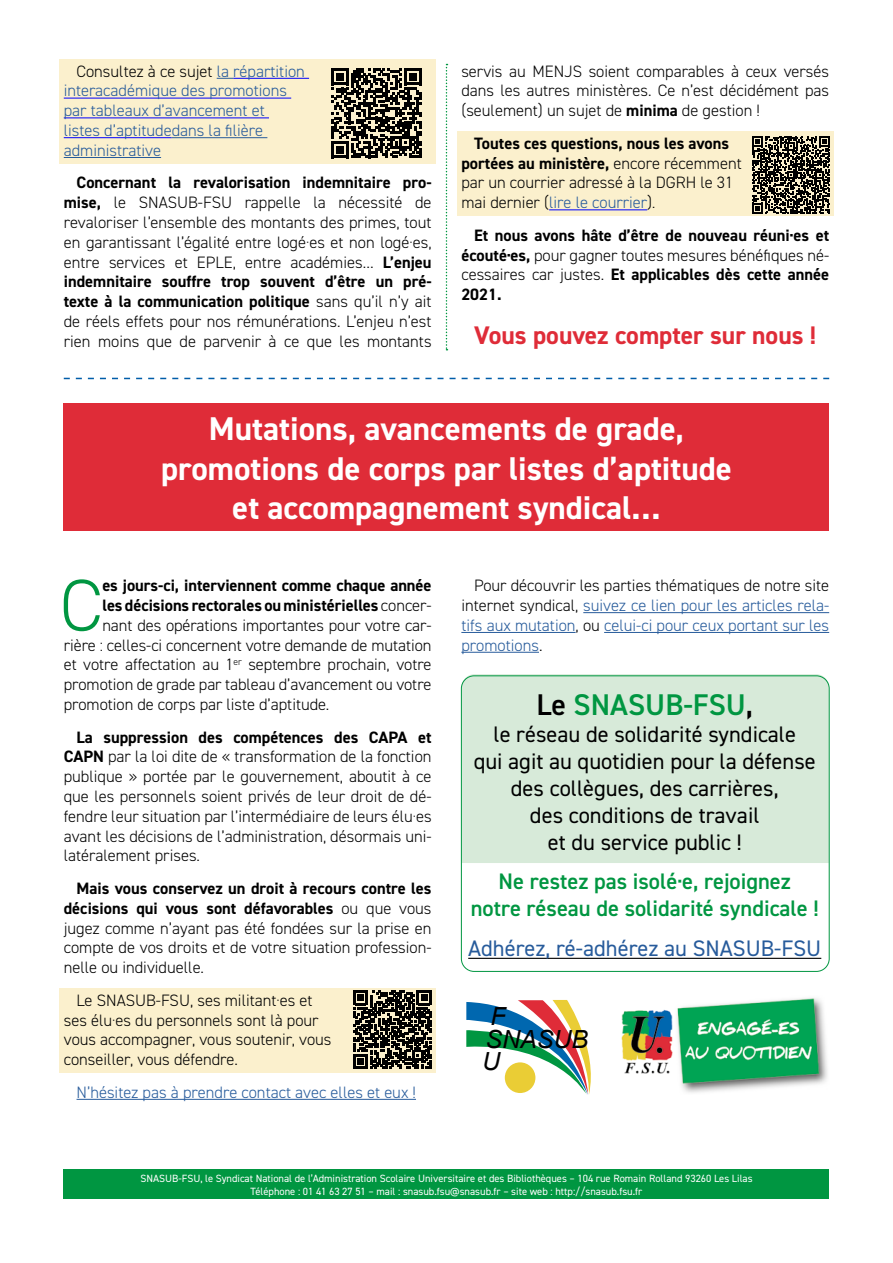
<style>
.page{position:relative;width:893px;height:1263px;background:#fff}
.page>*{position:absolute;margin:0;border:0;box-sizing:border-box;transform-origin:0 0}
.t1{font:300 73.95px "DIN2014";color:#009641}
.t2{font:700 33px/39.6px "DIN2014";color:#fff;text-align:center}
.t3{font:600 30px "DIN2014";color:#009641}
.t4{font:700 25.5px "DIN2014";color:#df2c38}
.t5{font:italic 25.05px/45.2px "Arial";color:#000;text-align:center}
.t6{font:22.5px/27px "DIN2014";color:#000;text-align:center}
.t7{font:600 22.5px/27px "DIN2014";color:#009641;text-align:center}
.t8{font:22.5px "DIN2014";color:#275b9b}
.t9{font:300 16.5px/19.8px "DIN2014";color:#000;text-align:justify}
.t10{font:300 16.5px/19.8px "DIN2014";color:#275b9b}
.t11{font:700 16.5px/19.8px "DIN2014";letter-spacing:-.005em;color:#000;text-align:justify}
.t12{font:10.5px/12.6px "DIN2014";color:#fff;text-align:center}
.s1{color:#000}
.s2{font-weight:700}
.s3{color:#275b9b}
.s4{font-size:15px}
.s5{font-weight:300}
</style>
<div class="page">
<div style="left:64px;top:1169px;width:765px;height:30px;background:#009641"></div>
<svg style="left:446px;top:64px;width:1px;height:286px"></svg>
<svg style="left:60px;top:60px;width:376px;height:104px"></svg>
<svg style="left:457px;top:132px;width:376px;height:84px"></svg>
<hr style="left:77px;top:1099px;width:339px;height:1px;background:#275b9b">
<hr style="left:583px;top:612px;width:246px;height:1px;background:#275b9b">
<hr style="left:461px;top:632px;width:115px;height:1px;background:#275b9b">
<hr style="left:604px;top:632px;width:225px;height:1px;background:#275b9b">
<hr style="left:461px;top:652px;width:78px;height:1px;background:#275b9b">
<div style="left:64px;top:403px;width:765px;height:127px;background:#df2c38"></div>
<svg style="left:64px;top:378px;width:765px;height:1px"></svg>
<svg style="left:60px;top:988px;width:376px;height:85px"></svg>
<div style="left:462px;top:674px;width:366px;height:189px;background:#d7ead9"></div>
<hr style="left:468px;top:958px;width:353px;height:1px;background:#000">
<div style="left:461px;top:675px;width:369px;height:297px;border:1px solid #009641;border-radius:13px"></div>
<svg style="left:466px;top:1000px;width:125px;height:95px"></svg>
<img style="left:621px;top:998px;width:207px;height:95px">
<p class="t10" style="left:64px;top:61px;width:243px;text-indent:13px"><span class="s1">Consultez à ce sujet</span> la répartition interacadémique des promotions par tableaux d’avancement et listes d’aptitudedans la filière administrative</p>
<p class="t9" style="left:64px;top:173px;width:369px;text-indent:13px"><span class="s2">Concernant la revalorisation indemnitaire pro&shy;mise,</span> le SNASUB-FSU rappelle la nécessité de revaloriser l’ensemble des montants des primes, tout en garantissant l’égalité entre logé·es et non logé·es, entre services et EPLE, entre académies… <span class="s2">L’enjeu indemnitaire souffre trop souvent d’être un pré&shy;texte à la communication politique</span> sans qu’il n’y ait de réels effets pour nos rémunérations. L’enjeu n’est rien moins que de parvenir à ce que les montants</p>
<p class="t9" style="left:461px;top:61px;width:369px">servis au MENJS soient comparables à ceux versés dans les autres ministères. Ce n’est décidément pas (seulement) un sujet de <span class="s2">minima</span> de gestion !</p>
<p class="t9" style="left:461px;top:133px;width:282px;text-align:left;text-indent:13px"><span class="s2">Toutes ces questions, nous les avons portées au ministère,</span> encore récemment par un courrier adressé à la DGRH le 31 mai dernier (<span class="s3">lire le courrier</span>)<span class="s4">.</span></p>
<p class="t11" style="left:461px;top:225px;width:369px;text-indent:13px">Et nous avons hâte d’être de nouveau réuni·es et écouté·es, <span class="s5">pour gagner toutes mesures bénéfiques né&shy;cessaires car justes.</span> Et applicables dès cette année 2021.</p>
<h3 class="t4" style="left:474px;top:318px;width:344px">Vous pouvez compter sur nous !</h3>
<h2 class="t2" style="left:161px;top:408px;width:572px">Mutations, avancements de grade, promotions de corps par listes d’aptitude et accompagnement syndical…</h2>
<h1 class="t1" style="left:60px;top:560px;width:44px">C</h1>
<p class="t11" style="left:102px;top:575px;width:331px">es jours-ci, interviennent comme chaque année</p>
<p class="t11" style="left:102px;top:595px;width:331px">les décisions rectorales ou ministérielles <span class="s5">concer-</span></p>
<p class="t9" style="left:102px;top:615px;width:331px">nant des opérations importantes pour votre car-</p>
<p class="t9" style="left:64px;top:635px;width:369px">rière : celles-ci concernent votre demande de mutation</p>
<p class="t9" style="left:64px;top:655px;width:369px">et votre affectation au 1<sup>er</sup> septembre prochain, votre</p>
<p class="t9" style="left:64px;top:675px;width:369px">promotion de grade par tableau d’avancement ou votre</p>
<p class="t9" style="left:64px;top:694px;width:267px">promotion de corps par liste d’aptitude.</p>
<p class="t9" style="left:64px;top:727px;width:369px;text-indent:13px"><span class="s2">La suppression des compétences des CAPA et CAPN</span> par la loi dite de « transformation de la fonction publique » portée par le gouvernement, aboutit à ce que les personnels soient privés de leur droit de dé&shy;fendre leur situation par l’intermédiaire de leurs élu·es avant les décisions de l’administration, désormais uni&shy;latéralement prises.</p>
<p class="t9" style="left:64px;top:878px;width:369px;text-indent:13px"><span class="s2">Mais vous conservez un droit à recours contre les décisions qui vous sont défavorables</span> ou que vous jugez comme n’ayant pas été fondées sur la prise en compte de vos droits et de votre situation profession&shy;nelle ou individuelle.</p>
<p class="t9" style="left:64px;top:990px;width:269px;text-align:left;text-indent:13px">Le SNASUB-FSU, ses militant·es et ses élu·es du personnels sont là pour vous accompagner, vous soutenir, vous conseiller, vous défendre.</p>
<p class="t10" style="left:77px;top:1082px;width:341px">N’hésitez pas à prendre contact avec elles et eux !</p>
<p class="t10" style="left:461px;top:576px;width:369px;text-align:justify;text-indent:13px"><span class="s1">Pour découvrir les parties thématiques de notre site internet syndical,</span> suivez ce lien pour les articles rela&shy;tifs aux mutation<span class="s1">, ou</span> celui-ci pour ceux portant sur les promotions<span class="s1">.</span></p>
<h3 class="t3" style="left:536px;top:684px;width:218px"><span class="s1">Le</span> SNASUB-FSU<span class="s1">,</span></h3>
<h3 class="t6" style="left:474px;top:720px;width:344px">le réseau de solidarité syndicale<br>qui agit au quotidien pour la défense des collègues, des carrières,<br>des conditions de travail<br>et du service public !</h3>
<h3 class="t7" style="left:471px;top:867px;width:350px">Ne restez pas isolé·e, rejoignez notre réseau de solidarité syndicale !</h3>
<h3 class="t8" style="left:468px;top:934px;width:355px">Adhérez, ré-adhérez au SNASUB-FSU</h3>
<h3 class="t5" style="left:482px;top:994px;width:25px">F<br>U</h3>
<h3 class="t5" style="left:485px;top:1017px;width:104px">SNASUB</h3>
<p class="t12" style="left:140px;top:1172px;width:614px">SNASUB-FSU, le Syndicat National de l’Administration Scolaire Universitaire et des Bibliothèques – 104 rue Romain Rolland 93260 Les Lilas<br>Téléphone : 01 41 63 27 51 – mail : snasub.fsu@snasub.fr – site web : http://snasub.fsu.fr</p>
</div>
